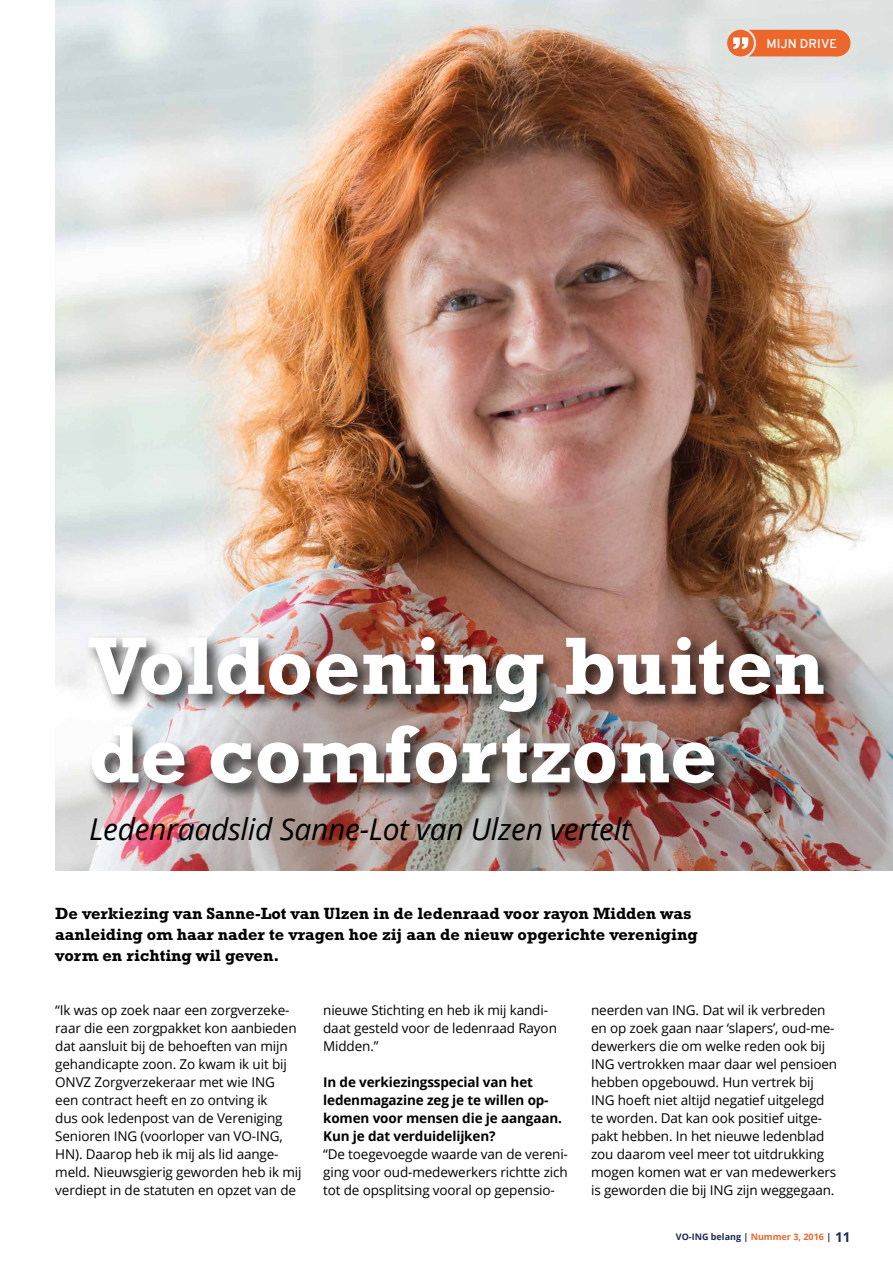
<style>
.page{position:relative;width:893px;height:1263px;background:#fff}
.page>*{position:absolute;margin:0;border:0;box-sizing:border-box;transform-origin:0 0}
.t1{font:700 82.5px/88.5px "Rockwell";color:#fff}
.t2{font:italic 30px "Open Sans";letter-spacing:-.01em;color:#000}
.t3{font:700 16.5px/21px "Rockwell";color:#000}
.t4{font:13.5px/18px "Open Sans";letter-spacing:-.01em;color:#000}
.t5{font:700 13.5px/18px "Open Sans";letter-spacing:-.01em;color:#000}
.t6{font:12.75px "Overpass";letter-spacing:.005em;color:#fff}
.t7{font:700 9px "Open Sans";color:#1e2b51}
.s1{color:#ec672c}
.s2{font-size:13.5px}
</style>
<div class="page">
<img style="left:55px;top:0;width:838px;height:871px">
<div style="left:85px;top:633px;width:757px;height:169px;background:#000;opacity:.75"></div>
<div style="left:824px;top:30px;width:26px;height:26px;background:#ec672c;border-radius:50%"></div>
<div style="left:727px;top:30px;width:27px;height:26px;background:#ec672c;border-radius:50%"></div>
<svg style="left:733px;top:30px;width:100px;height:26px"></svg>
<p class="t6" style="left:767px;top:36px;width:72px">MIJN DRIVE</p>
<h1 class="t1" style="left:89px;top:620px;width:737px">Voldoening buiten de comfortzone</h1>
<h2 class="t2" style="left:89px;top:808px;width:543px">Ledenraadslid Sanne-Lot van Ulzen vertelt</h2>
<p class="t3" style="left:55px;top:903px;width:644px">De verkiezing van Sanne-Lot van Ulzen in de ledenraad voor rayon Midden was aanleiding om haar nader te vragen hoe zij aan de nieuw opgerichte vereniging vorm en richting wil geven.</p>
<p class="t4" style="left:55px;top:1000px;width:248px">“Ik was op zoek naar een zorgverzeke&shy;raar die een zorgpakket kon aanbieden dat aansluit bij de behoeften van mijn gehandicapte zoon. Zo kwam ik uit bij ONVZ Zorgverzekeraar met wie ING<br>een contract heeft en zo ontving ik<br>dus ook ledenpost van de Vereniging Senioren ING (voorloper van VO-ING, HN). Daarop heb ik mij als lid aange&shy;meld. Nieuwsgierig geworden heb ik mij verdiept in de statuten en opzet van de</p>
<p class="t4" style="left:323px;top:1000px;width:235px">nieuwe Stichting en heb ik mij kandi&shy;daat gesteld voor de ledenraad Rayon<br>Midden.”</p>
<p class="t4" style="left:591px;top:1000px;width:248px">neerden van ING. Dat wil ik verbreden en op zoek gaan naar ‘slapers’, oud-me&shy;dewerkers die om welke reden ook bij ING vertrokken maar daar wel pensioen hebben opgebouwd. Hun vertrek bij ING hoeft niet altijd negatief uitgelegd te worden. Dat kan ook positief uitge&shy;pakt hebben. In het nieuwe ledenblad zou daarom veel meer tot uitdrukking mogen komen wat er van medewerkers is geworden die bij ING zijn weggegaan.</p>
<p class="t5" style="left:323px;top:1072px;width:240px">In de verkiezingsspecial van het ledenmagazine zeg je te willen op&shy;komen voor mensen die je aangaan.<br>Kun je dat verduidelijken?</p>
<p class="t4" style="left:323px;top:1144px;width:246px;text-align:justify">“De toegevoegde waarde van de vereni&shy;ging voor oud-medewerkers richtte zich tot de opsplitsing vooral op gepensio-</p>
<p class="t7" style="left:676px;top:1231px;width:176px">VO-ING belang | <span class="s1">Nummer 3, 2016</span> | <span class="s2">11</span></p>
</div>
